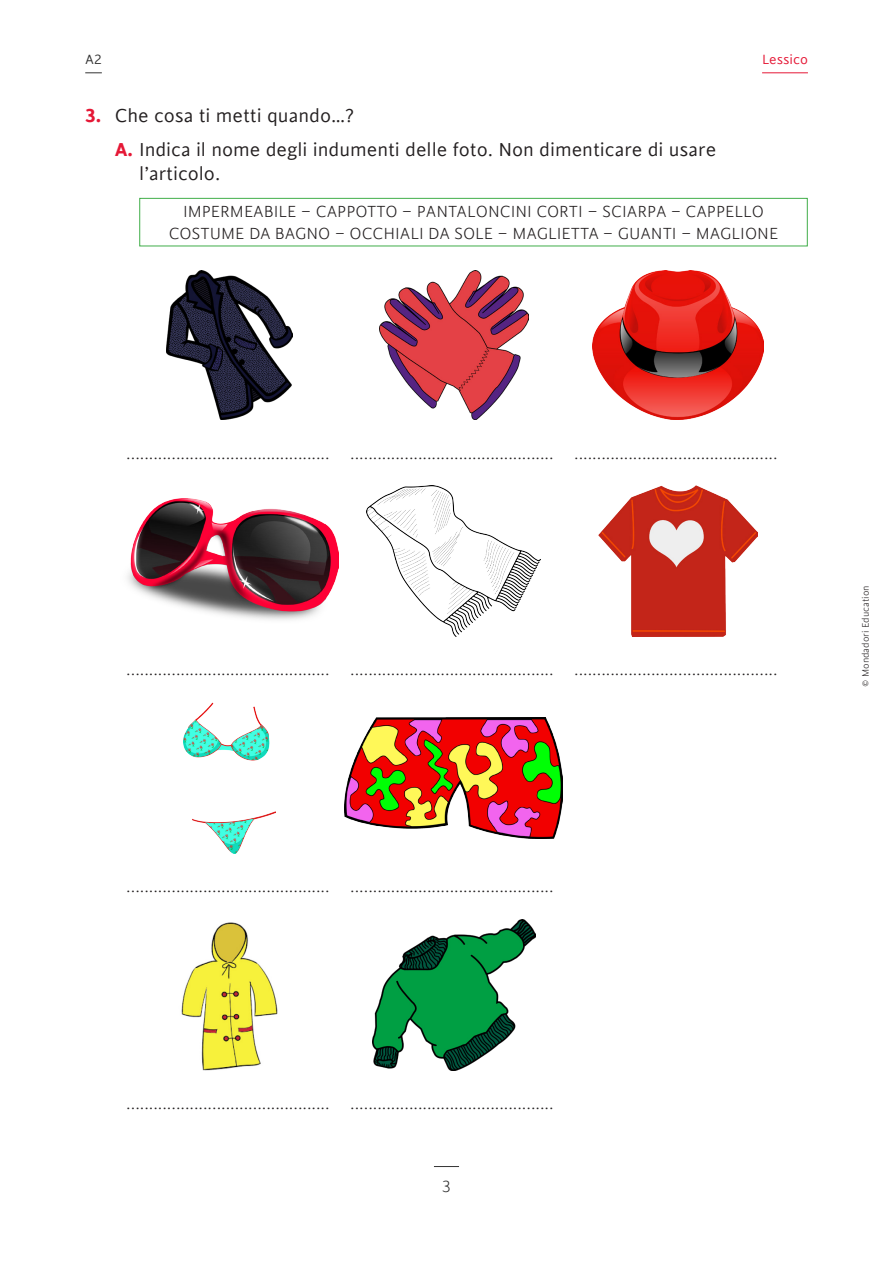
<style>
.page{position:relative;width:893px;height:1263px;background:#fff}
.page>*{position:absolute;margin:0;border:0;box-sizing:border-box;transform-origin:0 0}
.Elenco_123_-_CONSEGN{font:21px/24px "Cinta";color:#231f20}
.Testo{font:300 18px/21.6px "Cinta";color:#231f20;text-align:center}
.t1{font:300 18px "Cinta";color:#333}
.t2{font:15px "Cinta";color:#e51836}
.t3{font:15px "Cinta";color:#333}
.t4{font:300 10.5px "Cinta";color:#231f20}
.s1{font-weight:700;color:#e51836}
</style>
<div class="page">
<svg style="left:434px;top:1166px;width:25px;height:1px"></svg>
<hr style="left:762px;top:72px;width:46px;height:1px;background:#e51836">
<svg style="left:85px;top:72px;width:17px;height:1px"></svg>
<img style="left:167px;top:271px;width:126px;height:149px">
<img style="left:379px;top:271px;width:149px;height:149px">
<img style="left:592px;top:271px;width:171px;height:149px">
<img style="left:127px;top:498px;width:212px;height:122px">
<img style="left:367px;top:485px;width:174px;height:152px">
<img style="left:598px;top:485px;width:159px;height:152px">
<img style="left:184px;top:702px;width:92px;height:152px">
<img style="left:345px;top:717px;width:218px;height:122px">
<img style="left:181px;top:922px;width:97px;height:148px">
<img style="left:372px;top:919px;width:163px;height:151px">
<div style="left:139px;top:198px;width:669px;height:48px;border:1px solid #40ae49"></div>
<p class="t3" style="left:85px;top:51px;width:18px">A2</p>
<p class="t2" style="left:762px;top:51px;width:47px">Lessico</p>
<p class="Elenco_123_-_CONSEGN" style="left:85px;top:104px;width:271px"><span class="s1">3.</span> Che cosa ti metti quando…?</p>
<p class="Elenco_123_-_CONSEGN" style="left:139px;top:138px;width:579px;text-indent:-24px"><span class="s1">A.</span> Indica il nome degli indumenti delle foto. Non dimenticare di usare l’articolo.</p>
<p class="Testo" style="left:169px;top:201px;width:611px">IMPERMEABILE – CAPPOTTO – PANTALONCINI CORTI – SCIARPA – CAPPELLO<br>COSTUME DA BAGNO – OCCHIALI DA SOLE – MAGLIETTA – GUANTI – MAGLIONE</p>
<p class="Testo" style="left:126px;top:443px;width:205px">.............................................</p>
<p class="Testo" style="left:350px;top:443px;width:205px">.............................................</p>
<p class="Testo" style="left:574px;top:443px;width:205px">.............................................</p>
<p class="Testo" style="left:126px;top:660px;width:205px">.............................................</p>
<p class="Testo" style="left:350px;top:660px;width:205px">.............................................</p>
<p class="Testo" style="left:574px;top:660px;width:205px">.............................................</p>
<p class="Testo" style="left:126px;top:876px;width:205px">.............................................</p>
<p class="Testo" style="left:350px;top:876px;width:205px">.............................................</p>
<p class="t4" style="left:860px;top:687px;width:103px;rotate:-90deg">© Mondadori Education</p>
<p class="Testo" style="left:126px;top:1093px;width:205px">.............................................</p>
<p class="Testo" style="left:350px;top:1093px;width:205px">.............................................</p>
<p class="t1" style="left:442px;top:1177px;width:11px">3</p>
</div>
